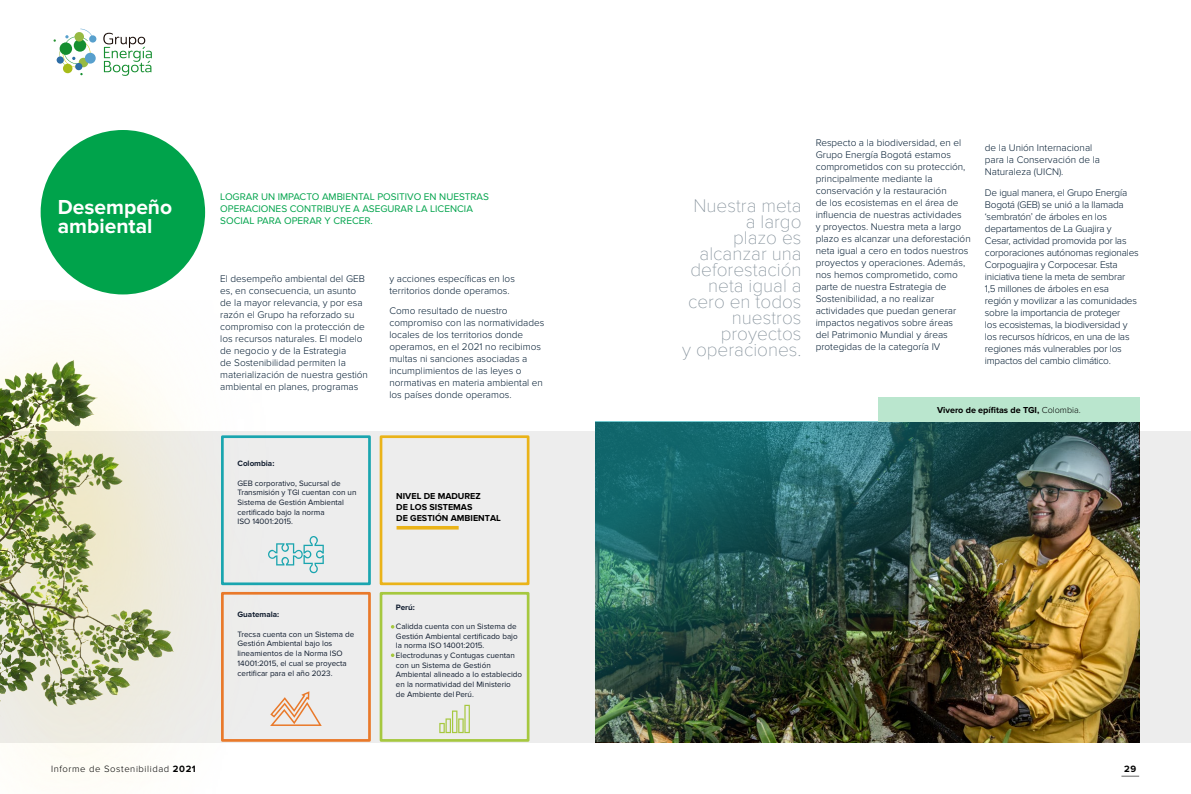
<style>
.page{position:relative;width:1191px;height:794px;background:#fff}
.page>*{position:absolute;margin:0;border:0;box-sizing:border-box;transform-origin:0 0}
.t1{font:700 21px/19px "Proxima Nova";color:#fff}
.t2{font:100 19px/16px "Proxima Nova T";color:#808d97;text-align:right}
.t3{font:300 10px/12px "Proxima Nova";color:#011a30}
.t4{font:300 10px/12px "Proxima Nova";letter-spacing:-.02em;color:#011a30}
.t5{font:10px/12px "Proxima Nova";color:#00a34b}
.t6{font:300 9.5px "Proxima Nova";letter-spacing:.06em;color:#000}
.t7{font:700 9.5px "Proxima Nova";color:#000}
.t8{font:700 9px/10.8px "Proxima Nova";color:#000}
.t9{font:8.1px/9.7px "Proxima Nova";color:#111d2f}
.t10{font:700 8.1px "Proxima Nova";color:#111d2f}
.s1{font-weight:300}
.s2{font-weight:700}
</style>
<div class="page">
<div style="left:41px;top:130px;width:164px;height:164px;background:#00a34b;border-radius:50%"></div>
<div style="left:0;top:431px;width:1190px;height:311px;background:#ededed"></div>
<img style="left:0;top:349px;width:268px;height:422px">
<svg style="left:267px;top:535px;width:57px;height:39px"></svg>
<svg style="left:270px;top:691px;width:52px;height:35px"></svg>
<div style="left:221px;top:435px;width:150px;height:150px;border:3px solid #1aa5af"></div>
<div style="left:221px;top:592px;width:150px;height:149px;border:3px solid #e9792a"></div>
<div style="left:380px;top:435px;width:149px;height:150px;border:3px solid #eab319"></div>
<div style="left:380px;top:592px;width:149px;height:149px;border:3px solid #a6c83f"></div>
<svg style="left:439px;top:705px;width:31px;height:28px"></svg>
<svg style="left:391px;top:653px;width:3px;height:4px"></svg>
<hr style="left:396px;top:526px;width:62px;height:3px;background:#eab318">
<img style="left:595px;top:422px;width:544px;height:320px">
<div style="left:878px;top:398px;width:261px;height:24px;background:#bae6ce"></div>
<svg style="left:1121px;top:775px;width:18px;height:1px"></svg>
<div style="left:63px;top:64px;width:9px;height:9px;background:#a7bc19;border-radius:50%"></div>
<div style="left:85px;top:53px;width:11px;height:11px;background:#58a0cd;border-radius:50%"></div>
<div style="left:89px;top:35px;width:7px;height:8px;background:#58a0cd;border-radius:50%"></div>
<div style="left:75px;top:63px;width:7px;height:7px;background:#2d6da6;border-radius:50%"></div>
<svg style="left:103px;top:33px;width:49px;height:43px"></svg>
<svg style="left:53px;top:29px;width:41px;height:38px"></svg>
<h1 class="t1" style="left:58px;top:198px;width:116px">Desempeño ambiental</h1>
<p class="t5" style="left:220px;top:190px;width:270px">LOGRAR UN IMPACTO AMBIENTAL POSITIVO EN NUESTRAS<br>OPERACIONES CONTRIBUYE A ASEGURAR LA LICENCIA<br>SOCIAL PARA OPERAR Y CRECER.</p>
<p class="t3" style="left:220px;top:273px;width:149px">El desempeño ambiental del GEB es, en consecuencia, un asunto de la mayor relevancia, y por esa razón el Grupo ha reforzado su compromiso con la protección de los recursos naturales. El modelo de negocio y de la Estrategia<br>de Sostenibilidad permiten la materialización de nuestra gestión ambiental en planes, programas</p>
<p class="t3" style="left:389px;top:273px;width:127px">y acciones específicas en los territorios donde operamos.</p>
<p class="t3" style="left:389px;top:305px;width:156px">Como resultado de nuestro compromiso con las normatividades locales de los territorios donde operamos, en el 2021 no recibimos multas ni sanciones asociadas a incumplimientos de las leyes o normativas en materia ambiental en los países donde operamos.</p>
<p class="t10" style="left:237px;top:459px;width:38px">Colombia:</p>
<p class="t9" style="left:237px;top:478px;width:121px">GEB corporativo, Sucursal de<br>Transmisión y TGI cuentan con un<br>Sistema de Gestión Ambiental certificado bajo la norma<br>ISO 14001:2015.</p>
<p class="t10" style="left:237px;top:610px;width:43px">Guatemala:</p>
<p class="t9" style="left:237px;top:629px;width:118px">Trecsa cuenta con un Sistema de<br>Gestión Ambiental bajo los lineamientos de la Norma ISO<br>14001:2015, el cual se proyecta certificar para el año 2023.</p>
<p class="t8" style="left:396px;top:491px;width:106px">NIVEL DE MADUREZ<br>DE LOS SISTEMAS<br>DE GESTIÓN AMBIENTAL</p>
<p class="t10" style="left:396px;top:602px;width:20px">Perú:</p>
<p class="t9" style="left:396px;top:621px;width:128px">Calidda cuenta con un Sistema de<br>Gestión Ambiental certificado bajo la norma ISO 14001:2015.<br>Electrodunas y Contugas cuentan con un Sistema de Gestión<br>Ambiental alineado a lo establecido en la normatividad del Ministerio</p>
<p class="t9" style="left:396px;top:689px;width:79px">de Ambiente delPerú.</p>
<h2 class="t2" style="left:682px;top:197px;width:121px">Nuestra meta a largo<br>plazo es alcanzar una deforestación neta igual a cero en todos nuestros proyectos<br>y operaciones.</h2>
<p class="t3" style="left:815px;top:137px;width:156px">Respecto a la biodiversidad, en el<br>Grupo Energía Bogotá estamos comprometidos con su protección, principalmente mediante la conservación y la restauración<br>de los ecosistemas en el área de influencia de nuestras actividades<br>y proyectos. Nuestra meta a largo plazo es alcanzar una deforestación neta igual a cero en todos nuestros proyectos y operaciones. Además, nos hemos comprometido, como parte de nuestra Estrategia de<br>Sostenibilidad, a no realizar actividades que puedan generar impactos negativos sobre áreas<br>del Patrimonio Mundial y áreas protegidas de la categoría IV</p>
<p class="t3" style="left:985px;top:142px;width:117px">de la Unión Internacional para la Conservación de la<br>Naturaleza (UICN).</p>
<p class="t4" style="left:985px;top:187px;width:155px">De igual manera, el Grupo Energía Bogotá (GEB) se unió a la llamada ‘sembratón’ de árboles en los departamentos de La Guajira y Cesar, actividad promovida por las corporaciones autónomas regionales Corpoguajira y Corpocesar. Esta iniciativa tiene la meta de sembrar<br>1,5 millones de árboles en esa<br>región y movilizar a las comunidades sobre la importancia de proteger<br>los ecosistemas, la biodiversidad y los recursos hídricos, en una de las regiones más vulnerables por los impactos del cambio climático.</p>
<p class="t8" style="left:937px;top:405px;width:145px">Vivero de epífitas de TGI, <span class="s1">Colombia.</span></p>
<p class="t6" style="left:51px;top:764px;width:146px">Informe de Sostenibilidad <span class="s2">2021</span></p>
<p class="t7" style="left:1124px;top:763px;width:14px">29</p>
</div>
